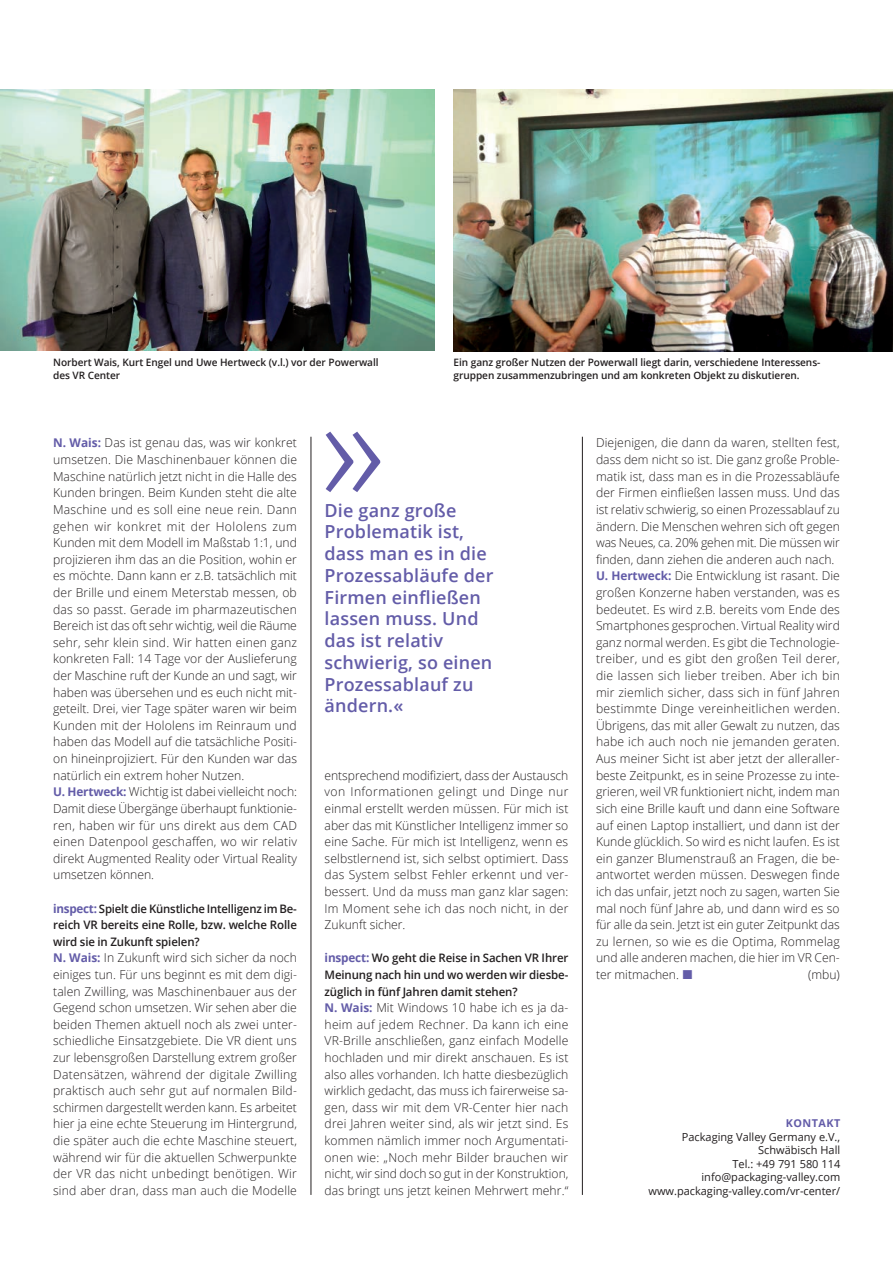
<style>
.page{position:relative;width:893px;height:1263px;background:#fff}
.page>*{position:absolute;margin:0;border:0;box-sizing:border-box;transform-origin:0 0}
.t1{font:600 18px/21.8px "Open Sans";letter-spacing:.01em;color:#635ca8}
.t2{font:300 12.3px/16.6px "Open Sans";letter-spacing:.005em;color:#231f20;text-align:justify}
.t3{font:600 11.7px/16.6px "Open Sans";letter-spacing:-.01em;color:#231f20;text-align:justify}
.t4{font:11.1px/13.5px "Open Sans";color:#231f20;text-align:right}
.t5{font:700 10.8px "Open Sans";letter-spacing:.04em;color:#635ca8}
.t6{font:600 10.2px/12.3px "Open Sans";letter-spacing:-.005em;color:#231f20}
.s1{font-weight:700;font-size:12px;color:#635ca8}
</style>
<div class="page">
<img style="left:0;top:90px;width:435px;height:261px">
<img style="left:454px;top:90px;width:439px;height:261px">
<svg style="left:326px;top:432px;width:54px;height:60px"></svg>
<hr style="left:582px;top:437px;width:1px;height:758px;background:#231f20">
<hr style="left:311px;top:437px;width:1px;height:758px;background:#231f20">
<p class="t6" style="left:53px;top:356px;width:327px">Norbert Wais, Kurt Engel und Uwe Hertweck (v.l.) vor der Powerwall des VR Center</p>
<p class="t6" style="left:454px;top:356px;width:368px">Ein ganz großer Nutzen der Powerwall liegt darin, verschiedene Interessens&shy;gruppen zusammenzubringen und am konkreten Objekt zu diskutieren.</p>
<p class="t2" style="left:53px;top:434px;width:245px;text-align:left"><span class="s1">N. Wais:</span> Das ist genau das, was wir konkret umsetzen. Die Maschinenbauer können die Maschine natürlich jetzt nicht in die Halle des Kunden bringen. Beim Kunden steht die alte Maschine und es soll eine neue rein. Dann gehen wir konkret mit der Hololens zum Kunden mit dem Modell im Maßstab 1:1, und projizieren ihm das an die Position, wohin er es möchte. Dann kann er z.B. tatsächlich mit der Brille und einem Meterstab messen, ob das so passt. Gerade im pharmazeutischen Bereich ist das oft sehr wichtig, weil die Räume sehr, sehr klein sind. Wir hatten einen ganz konkreten Fall: 14 Tage vor der Auslieferung der Maschine ruft der Kunde an und sagt, wir haben was übersehen und es euch nicht mit&shy;geteilt. Drei, vier Tage später waren wir beim Kunden mit der Hololens im Reinraum und haben das Modell auf die tatsächliche Positi&shy;on hineinprojiziert. Für den Kunden war das natürlich ein extrem hoher Nutzen.<br><span class="s1">U. Hertweck:</span> Wichtig ist dabei vielleicht noch:<br>Damit diese Übergänge überhaupt funktionie&shy;ren, haben wir für uns direkt aus dem CAD einen Datenpool geschaffen, wo wir relativ direkt Augmented Reality oder Virtual Reality umsetzen können.</p>
<p class="t3" style="left:53px;top:900px;width:245px"><span class="s1">inspect:</span> Spielt die Künstliche Intelligenz im Be&shy;reich VR bereits eine Rolle, bzw. welche Rolle wird sie in Zukunft spielen?</p>
<p class="t2" style="left:53px;top:949px;width:245px"><span class="s1">N. Wais:</span> In Zukunft wird sich sicher da noch einiges tun. Für uns beginnt es mit dem digi&shy;talen Zwilling, was Maschinenbauer aus der Gegend schon umsetzen. Wir sehen aber die beiden Themen aktuell noch als zwei unter&shy;schiedliche Einsatzgebiete. Die VR dient uns zur lebensgroßen Darstellung extrem großer Datensätzen, während der digitale Zwilling praktisch auch sehr gut auf normalen Bild&shy;schirmen dargestellt werden kann. Es arbeitet hier ja eine echte Steuerung im Hintergrund, die später auch die echte Maschine steuert, während wir für die aktuellen Schwerpunkte der VR das nicht unbedingt benötigen. Wir sind aber dran, dass man auch die Modelle</p>
<h1 class="t1" style="left:325px;top:499px;width:170px">Die ganz große<br>Problematik ist, dass man es in die<br>Prozessabläufe der<br>Firmen einfließen lassen muss. Und das ist relativ schwierig, so einen<br>Prozessablauf zu ändern.«</h1>
<p class="t2" style="left:325px;top:766px;width:245px">entsprechend modifiziert, dass der Austausch von Informationen gelingt und Dinge nur einmal erstellt werden müssen. Für mich ist aber das mit Künstlicher Intelligenz immer so eine Sache. Für mich ist Intelligenz, wenn es selbstlernend ist, sich selbst optimiert. Dass das System selbst Fehler erkennt und ver&shy;bessert. Und da muss man ganz klar sagen:<br>Im Moment sehe ich das noch nicht, in der Zukunft sicher.</p>
<p class="t3" style="left:325px;top:949px;width:245px"><span class="s1">inspect:</span> Wo geht die Reise in Sachen VR Ihrer Meinung nach hin und wo werden wir diesbe&shy;züglich in fünf Jahren damit stehen?</p>
<p class="t2" style="left:325px;top:999px;width:245px"><span class="s1">N. Wais:</span> Mit Windows 10 habe ich es ja da&shy;heim auf jedem Rechner. Da kann ich eine VR-Brille anschließen, ganz einfach Modelle hochladen und mir direkt anschauen. Es ist also alles vorhanden. Ich hatte diesbezüglich wirklich gedacht, das muss ich fairerweise sa&shy;gen, dass wir mit dem VR-Center hier nach drei Jahren weiter sind, als wir jetzt sind. Es kommen nämlich immer noch Argumentati&shy;onen wie: „Noch mehr Bilder brauchen wir nicht, wir sind doch so gut in der Konstruktion, das bringt uns jetzt keinen Mehrwert mehr.“</p>
<p class="t2" style="left:596px;top:434px;width:245px;text-align:left">Diejenigen, die dann da waren, stellten fest, dass dem nicht so ist. Die ganz große Proble&shy;matik ist, dass man es in die Prozessabläufe der Firmen einfließen lassen muss. Und das ist relativ schwierig, so einen Prozessablauf zu ändern. Die Menschen wehren sich oft gegen was Neues, ca. 20% gehen mit. Die müssen wir finden, dann ziehen die anderen auch nach.<br><span class="s1">U. Hertweck:</span> Die Entwicklung ist rasant. Die großen Konzerne haben verstanden, was es bedeutet. Es wird z.B. bereits vom Ende des Smartphones gesprochen. Virtual Reality wird ganz normal werden. Es gibt die Technologie&shy;treiber, und es gibt den großen Teil derer, die lassen sich lieber treiben. Aber ich bin mir ziemlich sicher, dass sich in fünf Jahren bestimmte Dinge vereinheitlichen werden.<br>Übrigens, das mit aller Gewalt zu nutzen, das habe ich auch noch nie jemanden geraten.<br>Aus meiner Sicht ist aber jetzt der alleraller&shy;beste Zeitpunkt, es in seine Prozesse zu inte&shy;grieren, weil VR funktioniert nicht, indem man sich eine Brille kauft und dann eine Software auf einen Laptop installiert, und dann ist der Kunde glücklich. So wird es nicht laufen. Es ist ein ganzer Blumenstrauß an Fragen, die be&shy;antwortet werden müssen. Deswegen finde ich das unfair, jetzt noch zu sagen, warten Sie mal noch fünf Jahre ab, und dann wird es so für alle da sein. Jetzt ist ein guter Zeitpunkt das zu lernen, so wie es die Optima, Rommelag und alle anderen machen, die hier im VR Cen&shy;ter mitmachen.</p>
<p class="t2" style="left:808px;top:966px;width:33px">(mbu)</p>
<p class="t5" style="left:786px;top:1116px;width:56px">KONTAKT</p>
<p class="t4" style="left:648px;top:1130px;width:193px">Packaging Valley Germany e.V.,<br>Schwäbisch Hall<br>Tel.: +49 791 580 114 info@packaging-valley.com www.packaging-valley.com/vr-center/</p>
</div>
